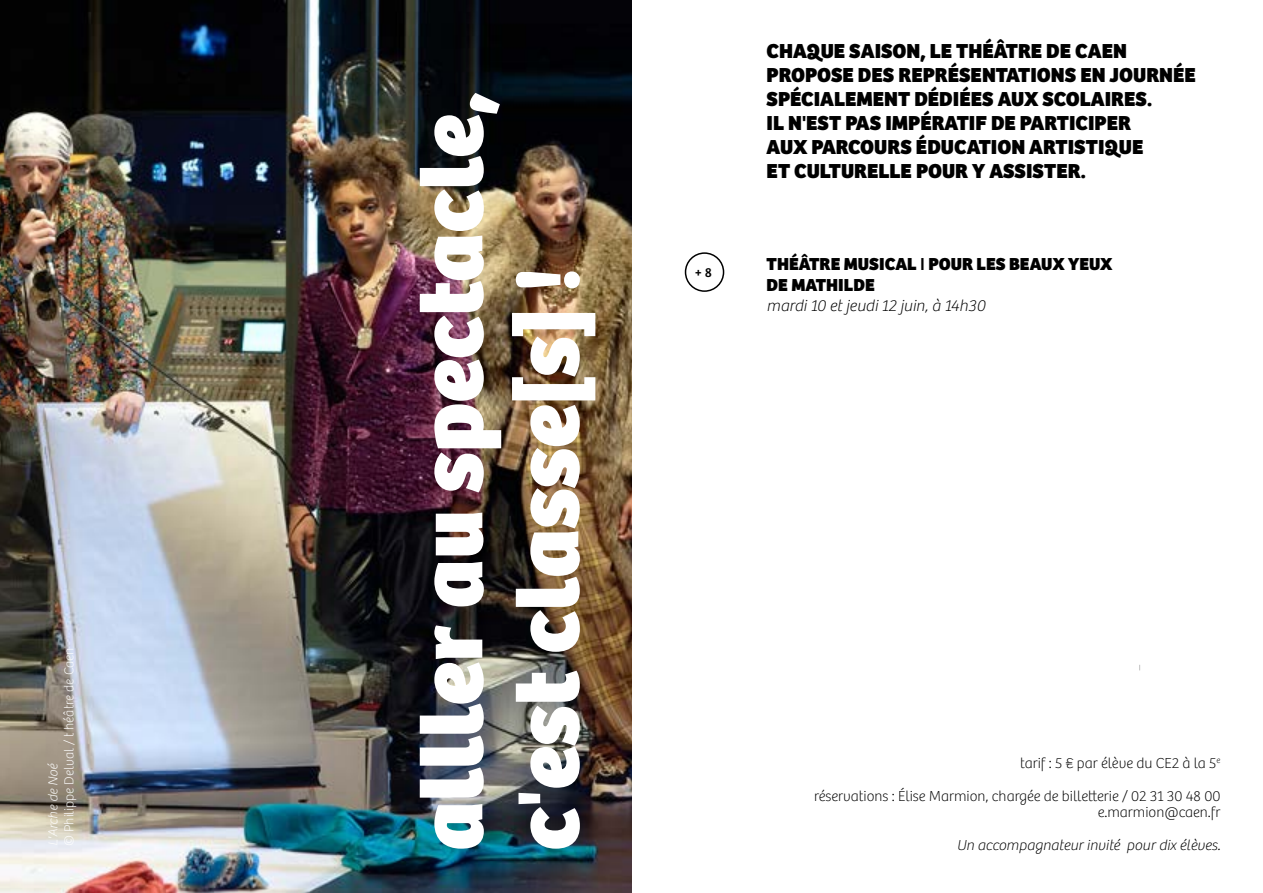
<style>
.page{position:relative;width:1263px;height:893px;background:#fff}
.page>*{position:absolute;margin:0;border:0;box-sizing:border-box;transform-origin:0 0}
.t1{font:800 90px/96px "Bree";color:#fff}
.t2{font:800 21px/24px "Bree";color:#000}
.t3{font:800 18px/21.6px "Bree";color:#000}
.t4{font:italic 100 16.5px "Bree";color:#000}
.t5{font:100 15px/16.5px "Bree";color:#000;text-align:right}
.t6{font:italic 100 15px "Bree";color:#000}
.t7{font:100 13.5px "Bree";color:#fff}
.t8{font:italic 100 13.5px "Bree";color:#fff}
.t9{font:13.5px "Bree";color:#000}
.s1{font-weight:400}
</style>
<div class="page">
<img style="left:0;top:0;width:631px;height:893px">
<div style="left:685px;top:252px;width:39px;height:40px;border:2px solid #000;border-radius:50%"></div>
<p class="t7" style="left:62px;top:846px;width:200px;rotate:-90deg">© Philippe Delval / t héâtre de Caen</p>
<p class="t8" style="left:45px;top:846px;width:84px;rotate:-90deg">L'Arche de Noé</p>
<h1 class="t1" style="left:405px;top:850px;width:760px;rotate:-90deg">alller au spectacle, c'est classe[s] !</h1>
<p class="t9" style="left:695px;top:265px;width:19px">+ 8</p>
<p class="t2" style="left:767px;top:39px;width:431px">CHAQUE SAISON, LE THÉÂTRE DE CAEN PROPOSE DES REPRÉSENTATIONS EN JOURNÉE SPÉCIALEMENT DÉDIÉES AUX SCOLAIRES.<br>IL N'EST PAS IMPÉRATIF DE PARTICIPER<br>AUX PARCOURS ÉDUCATION ARTISTIQUE<br>ET CULTURELLE POUR Y ASSISTER.</p>
<p class="t3" style="left:767px;top:253px;width:347px">THÉÂTRE MUSICAL <span class="s1">I</span> POUR LES BEAUX YEUX<br>DE MATHILDE</p>
<p class="t4" style="left:767px;top:297px;width:220px">mardi 10 et jeudi 12 juin, à 14h30</p>
<p class="t5" style="left:1020px;top:755px;width:202px">tarif : 5 € par élève du CE2 à la 5<sup>e</sup></p>
<p class="t5" style="left:814px;top:788px;width:408px">réservations : Élise Marmion, chargée de billetterie / 02 31 30 48 00 e.marmion@caen.fr</p>
<p class="t6" style="left:957px;top:837px;width:265px">Un accompagnateur invité pour dix élèves.</p>
</div>
